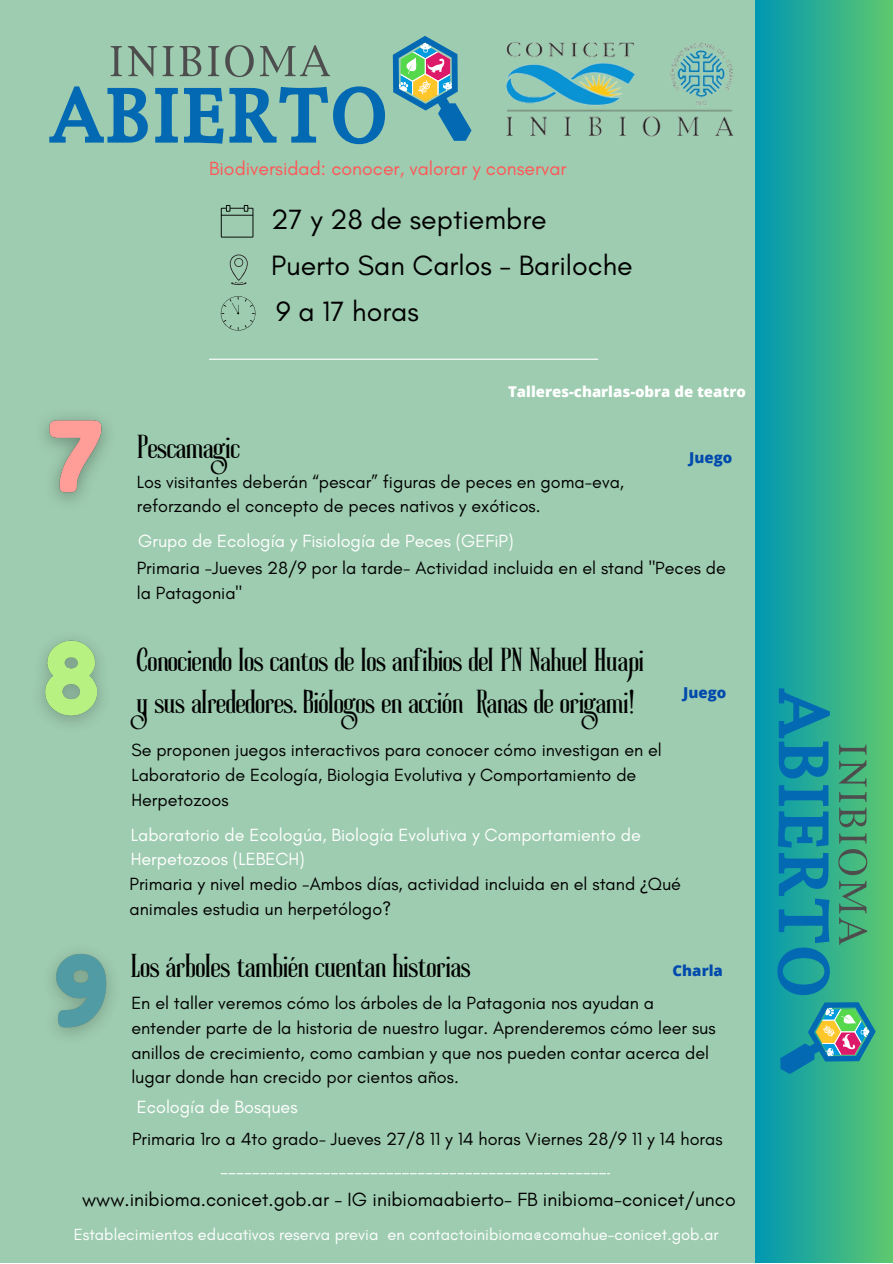
<style>
.page{position:relative;width:893px;height:1264px;background:#fff}
.page>*{position:absolute;margin:0;border:0;box-sizing:border-box;transform-origin:0 0}
.t1{font:30px "Roller Coaster";color:#000}
.t2{font:28.5px "Glacial Indifference";color:#000}
.t3{font:19.5px "Glacial Indifference";color:#000}
.t4{font:19.5px "Glacial Indifference";color:#ff5757}
.t5{font:18px/24.8px "Glacial Indifference";color:#000}
.t6{font:18px/24.8px "Glacial Indifference";color:#fff}
.t7{font:16.5px "Glacial Indifference";color:#fff}
.t8{font:800 15px "Open Sans";color:#004aad}
.t9{font:800 14.85px "Open Sans";color:#fff}
.s1{font-family:"Noto Sans"}
</style>
<div class="page">
<div style="left:0;top:0;width:892px;height:1262px;background:#9eccb0"></div>
<div style="left:755px;top:0;width:137px;height:1262px;background:linear-gradient(to right,#0097b2,#5ec86e)"></div>
<svg style="left:111px;top:46px;width:11px;height:30px"></svg>
<svg style="left:128px;top:46px;width:29px;height:31px"></svg>
<svg style="left:163px;top:46px;width:11px;height:30px"></svg>
<svg style="left:180px;top:46px;width:21px;height:30px"></svg>
<svg style="left:208px;top:46px;width:11px;height:30px"></svg>
<svg style="left:225px;top:45px;width:29px;height:32px"></svg>
<svg style="left:260px;top:45px;width:70px;height:31px"></svg>
<svg style="left:49px;top:86px;width:336px;height:59px"></svg>
<svg style="left:393px;top:36px;width:78px;height:105px"></svg>
<svg style="left:230px;top:254px;width:18px;height:31px"></svg>
<svg style="left:221px;top:296px;width:35px;height:35px"></svg>
<img style="left:44px;top:416px;width:63px;height:86px">
<svg style="left:804px;top:631px;width:88px;height:631px;background:#45bb80"></svg>
<img style="left:506px;top:42px;width:228px;height:95px">
<hr style="left:209px;top:359px;width:389px;height:1px;background:#fff">
<svg style="left:221px;top:205px;width:32px;height:32px"></svg>
<img style="left:40px;top:639px;width:62px;height:85px">
<svg style="left:221px;top:1173px;width:389px;height:1px"></svg>
<svg style="left:775px;top:686px;width:100px;height:388px;background:#2e9d93"></svg>
<img style="left:51px;top:953px;width:61px;height:83px">
<p class="t4" style="left:209px;top:157px;width:359px">Biodiversidad: conocer, valorar y conservar</p>
<p class="t2" style="left:271px;top:202px;width:277px">27 y 28 de septiembre</p>
<p class="t2" style="left:271px;top:248px;width:363px">Puerto San Carlos - Bariloche</p>
<p class="t2" style="left:276px;top:294px;width:144px">9 a 17 horas</p>
<p class="t9" style="left:508px;top:381px;width:239px">Talleres-charlas-obra de teatro</p>
<p class="t1" style="left:137px;top:435px;width:104px">Pescamagic</p>
<p class="t8" style="left:689px;top:446px;width:45px">Juego</p>
<p class="t5" style="left:137px;top:469px;width:489px">Los visitantes deberán “pescar” figuras de peces en goma-eva,</p>
<p class="t5" style="left:137px;top:494px;width:405px">reforzando el concepto de peces nativos y exóticos.</p>
<p class="t6" style="left:138px;top:528px;width:377px">Grupo de Ecología y Fisiología de Peces (GEFiP)</p>
<p class="t5" style="left:137px;top:555px;width:590px">Primaria -Jueves 28/9 por la tarde- Actividad incluida en el stand "Peces de la Patagonia"</p>
<p class="t1" style="left:137px;top:648px;width:509px">Conociendo los cantos de los anfibios del PN Nahuel Huapi</p>
<p class="t1" style="left:137px;top:690px;width:499px">y sus alrededores. Biólogos en acción Ranas de origami!</p>
<p class="t5" style="left:131px;top:737px;width:532px">Se proponen juegos interactivos para conocer cómo investigan en el<br>Laboratorio de Ecología, Biologia Evolutiva y Comportamiento de<br>Herpetozoos</p>
<p class="t6" style="left:131px;top:821px;width:511px">Laboratorio de Ecologúa, Biología Evolutiva y Comportamiento de<br>Herpetozoos (LEBECH)</p>
<p class="t8" style="left:683px;top:682px;width:45px">Juego</p>
<p class="t5" style="left:129px;top:871px;width:553px">Primaria y nivel medio -Ambos días, actividad incluida en el stand <span class="s1">¿</span>Qué animales estudia un herpetólogo?</p>
<p class="t1" style="left:131px;top:954px;width:341px">Los árboles también cuentan historias</p>
<p class="t5" style="left:131px;top:990px;width:585px">En el taller veremos cómo los árboles de la Patagonia nos ayudan a entender parte de la historia de nuestro lugar. Aprenderemos cómo leer sus anillos de crecimiento, como cambian y que nos pueden contar acerca del lugar donde han crecido por cientos años.</p>
<p class="t6" style="left:137px;top:1093px;width:162px">Ecología de Bosques</p>
<p class="t5" style="left:132px;top:1126px;width:592px">Primaria 1ro a 4to grado- Jueves 27/8 11 y 14 horas Viernes 28/9 11 y 14 horas</p>
<p class="t8" style="left:672px;top:960px;width:52px">Charla</p>
<p class="t3" style="left:82px;top:1187px;width:655px">www.inibioma.conicet.gob.ar - IG inibiomaabierto- FB inibioma-conicet/unco</p>
<p class="t7" style="left:74px;top:1224px;width:646px">Establecimientos educativos reserva previa en contactoinibioma@comahue-conicet.gob.ar</p>
</div>
